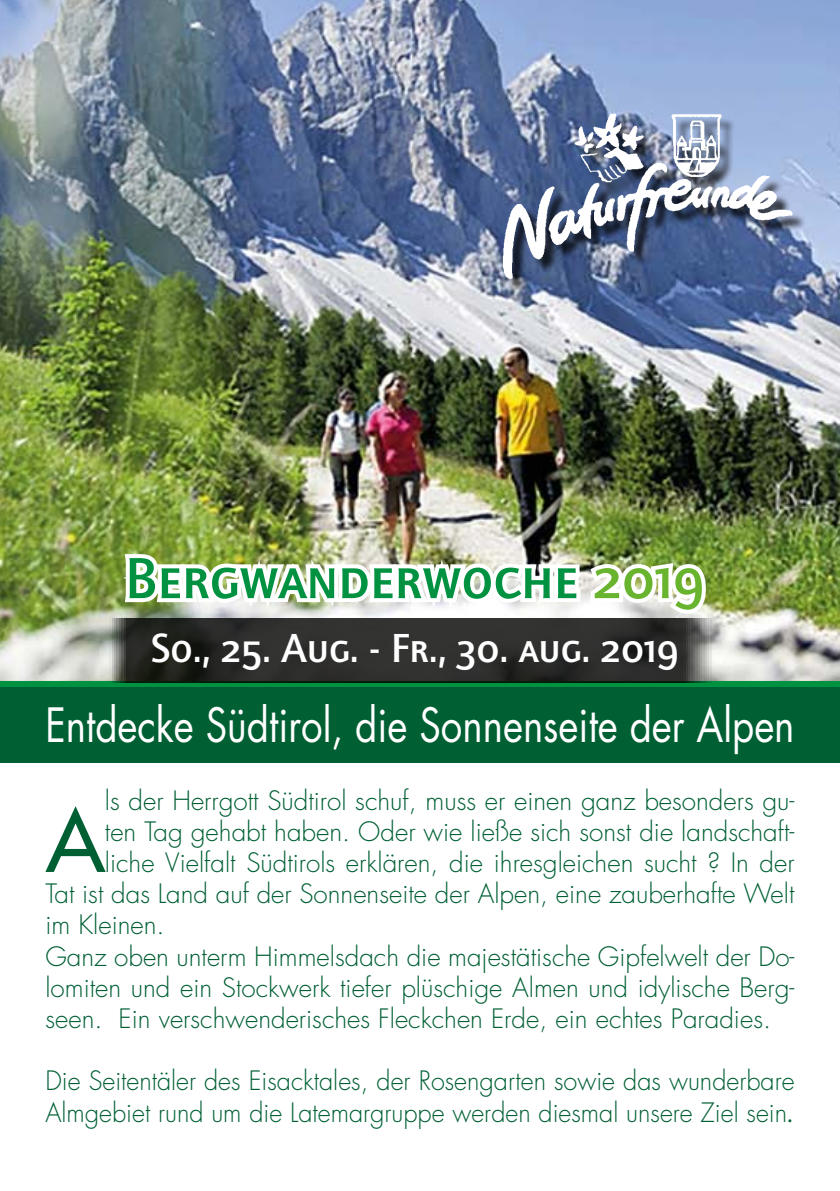
<style>
.page{position:relative;width:840px;height:1191px;background:#fff}
.page>*{position:absolute;margin:0;border:0;box-sizing:border-box;transform-origin:0 0}
.t1{font:500 83.6px "Futura Std";color:#006034}
.t2{font:500 60px "Quay Sans SC";color:#009240}
.t3{font:46px "Futura Std";color:#fff;scale:.83 1}
.t4{font:500 42px "Quay Sans SC";color:#fff}
.t5{font:300 26px/31.2px "Futura Std";color:#006034}
.s1{color:#69b42e}
.s2{font-family:"Minion Pro";font-weight:400}
</style>
<div class="page">
<img style="left:0;top:0;width:839px;height:681px">
<div style="left:506px;top:117px;width:299px;height:176px;background:#000;opacity:.75"></div>
<img style="left:500px;top:109px;width:294px;height:174px">
<img style="left:81px;top:543px;width:628px;height:97px">
<div style="left:0;top:681px;width:839px;height:8px;background:#009240"></div>
<svg style="left:106px;top:618px;width:607px;height:64px;fill:#2f2f2e"></svg>
<div style="left:0;top:687px;width:839px;height:75px;background:#006034"></div>
<h2 class="t2" style="left:124px;top:544px;width:581px">Bergwanderwoche <span class="s1">2019</span></h2>
<h3 class="t4" style="left:150px;top:624px;width:529px">So., 25. Aug. - Fr., 30. aug. 2019</h3>
<h3 class="t3" style="left:45px;top:696px;width:903px">Entdecke Südtirol, die Sonnenseite der Alpen</h3>
<p class="t5" style="left:105px;top:785px;width:690px">ls der Herrgott Südtirol schuf, muss er einen ganz besonders gu-</p>
<p class="t5" style="left:105px;top:816px;width:690px">ten Tag gehabt haben. Oder wie ließe sich sonst die landschaft-</p>
<p class="t5" style="left:105px;top:847px;width:690px">liche Vielfalt Südtirols erklären, die ihresgleichen sucht ? In der</p>
<p class="t5" style="left:45px;top:879px;width:750px">Tat ist das Land auf der Sonnenseite der Alpen, eine zauberhafte Welt</p>
<p class="t5" style="left:45px;top:910px;width:121px">im Kleinen.</p>
<p class="t5" style="left:45px;top:941px;width:750px">Ganz oben unterm Himmelsdach die majestätische Gipfelwelt der Do-</p>
<p class="t5" style="left:45px;top:972px;width:750px">lomiten und ein Stockwerk tiefer plüschige Almen und idylische Berg-</p>
<p class="t5" style="left:45px;top:1003px;width:726px">seen. Ein verschwenderisches Fleckchen Erde, ein echtes Paradies.</p>
<p class="t5" style="left:45px;top:1066px;width:750px">Die Seitentäler des Eisacktales, der Rosengarten sowie das wunderbare<br>Almgebiet rund um die Latemargruppe werden diesmal unsere Ziel sein<span class="s2">.</span></p>
<h1 class="t1" style="left:46px;top:788px;width:60px">A</h1>
</div>
